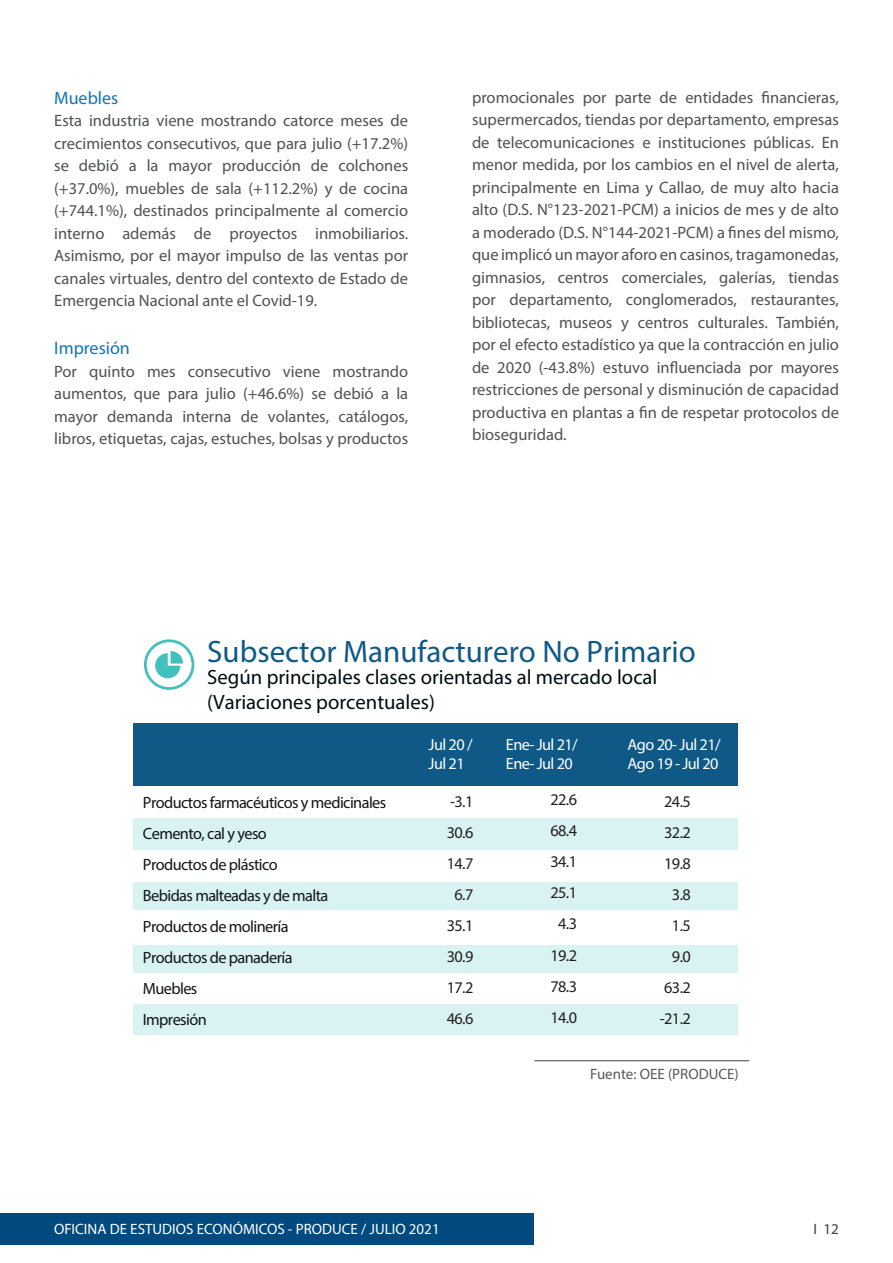
<style>
.page{position:relative;width:893px;height:1263px;background:#fff}
.page>*{position:absolute;margin:0;border:0;box-sizing:border-box;transform-origin:0 0}
.t1{font:700 31.05px "Pluto Sans Cond";color:#0f5987}
.t2{font:700 20.7px/24.9px "Pluto Sans Cond";color:#020c10}
.t3{font:18px "Myriad Pro";color:#1074bc}
.t4{font:16.5px/22.5px "Myriad Pro";color:#4f5152;text-align:justify}
.t5{font:16.35px/31px "Pluto Sans Cond";letter-spacing:-.035em;color:#111416}
.t6{font:16.35px/31px "Pluto Sans Cond";letter-spacing:-.035em;color:#231f20;text-align:center}
.t7{font:16.2px/19.5px "Pluto Sans Cond";letter-spacing:-.035em;color:#fff}
.t8{font:15px "Myriad Pro";color:#fff}
.t9{font:15px "Myriad Pro";color:#57585a}
.t10{font:15px "Myriad Pro";color:#3e3e3f}
.s1{font-weight:300}
</style>
<div class="page">
<div style="left:0;top:1213px;width:534px;height:32px;background:#004a7f"></div>
<hr style="left:892px;top:1213px;width:1px;height:32px;background:#004a7f">
<div style="left:133px;top:1004px;width:604px;height:31px;background:#d9f2f2"></div>
<div style="left:133px;top:818px;width:604px;height:31px;background:#d9f2f2"></div>
<div style="left:133px;top:883px;width:604px;height:27px;background:#d9f2f2"></div>
<div style="left:133px;top:945px;width:604px;height:27px;background:#d9f2f2"></div>
<div style="left:133px;top:723px;width:604px;height:62px;background:#0f5987"></div>
<div style="left:144px;top:639px;width:50px;height:51px;border:3px solid #42c0be;border-radius:50%"></div>
<svg style="left:155px;top:651px;width:28px;height:27px"></svg>
<hr style="left:534px;top:1060px;width:215px;height:1px;background:#57585a">
<p class="t3" style="left:54px;top:87px;width:66px">Muebles</p>
<p class="t4" style="left:54px;top:109px;width:355px">Esta industria viene mostrando catorce meses de crecimientos consecutivos, que para julio (+17.2%) se debió a la mayor producción de colchones (+37.0%), muebles de sala (+112.2%) y de cocina (+744.1%), destinados principalmente al comercio interno además de proyectos inmobiliarios.<br>Asimismo, por el mayor impulso de las ventas por canales virtuales, dentro del contexto de Estado de Emergencia Nacional ante el Covid-19.</p>
<p class="t3" style="left:54px;top:337px;width:77px">Impresión</p>
<p class="t4" style="left:54px;top:360px;width:355px">Por quinto mes consecutivo viene mostrando aumentos, que para julio (+46.6%) se debió a la mayor demanda interna de volantes, catálogos, libros, etiquetas, cajas, estuches, bolsas y productos</p>
<p class="t4" style="left:472px;top:86px;width:368px">promocionales por parte de entidades financieras, supermercados, tiendas por departamento, empresas de telecomunicaciones e instituciones públicas. En menor medida, por los cambios en el nivel de alerta, principalmente en Lima y Callao, de muy alto hacia alto (D.S. N°123-2021-PCM) a inicios de mes y de alto a moderado (D.S. N°144-2021-PCM) a fines del mismo, que implicó un mayor aforo en casinos, tragamonedas, gimnasios, centros comerciales, galerías, tiendas por departamento, conglomerados, restaurantes, bibliotecas, museos y centros culturales. También, por el efecto estadístico ya que la contracción en julio de 2020 (-43.8%) estuvo influenciada por mayores restricciones de personal y disminución de capacidad productiva en plantas a fin de respetar protocolos de bioseguridad.</p>
<p class="t1" style="left:207px;top:632px;width:490px">Subsector Manufacturero No Primario</p>
<p class="t2" style="left:207px;top:664px;width:452px">Según principales clases orientadas al mercado local <span class="s1">(Variaciones porcentuales)</span></p>
<p class="t7" style="left:627px;top:734px;width:95px">Ago 20- Jul 21/<br>Ago 19 - Jul 20</p>
<p class="t7" style="left:429px;top:734px;width:46px">Jul 20 /<br>Jul 21</p>
<p class="t7" style="left:506px;top:734px;width:73px">Ene- Jul 21/<br>Ene- Jul 20</p>
<p class="t6" style="left:447px;top:785px;width:28px">-3.1<br>30.6<br>14.7<br>6.7<br>35.1<br>30.9<br>17.2<br>46.6</p>
<p class="t6" style="left:660px;top:785px;width:33px;text-align:right">24.5<br>32.2<br>19.8<br>3.8<br>1.5<br>9.0<br>63.2 -21.2</p>
<p class="t6" style="left:550px;top:784px;width:28px">22.6<br>68.4<br>34.1<br>25.1<br>4.3<br>19.2<br>78.3<br>14.0</p>
<p class="t5" style="left:143px;top:786px;width:245px">Productos farmacéuticos y medicinales<br>Cemento, cal y yeso<br>Productos de plástico<br>Bebidas malteadas y de malta<br>Productos de molinería<br>Productos de panadería<br>Muebles<br>Impresión</p>
<p class="t9" style="left:590px;top:1065px;width:150px">Fuente: OEE (PRODUCE)</p>
<p class="t8" style="left:54px;top:1220px;width:387px">OFICINA DE ESTUDIOS ECONÓMICOS - PRODUCE / JULIO 2021</p>
<p class="t10" style="left:814px;top:1220px;width:27px">I 12</p>
</div>
